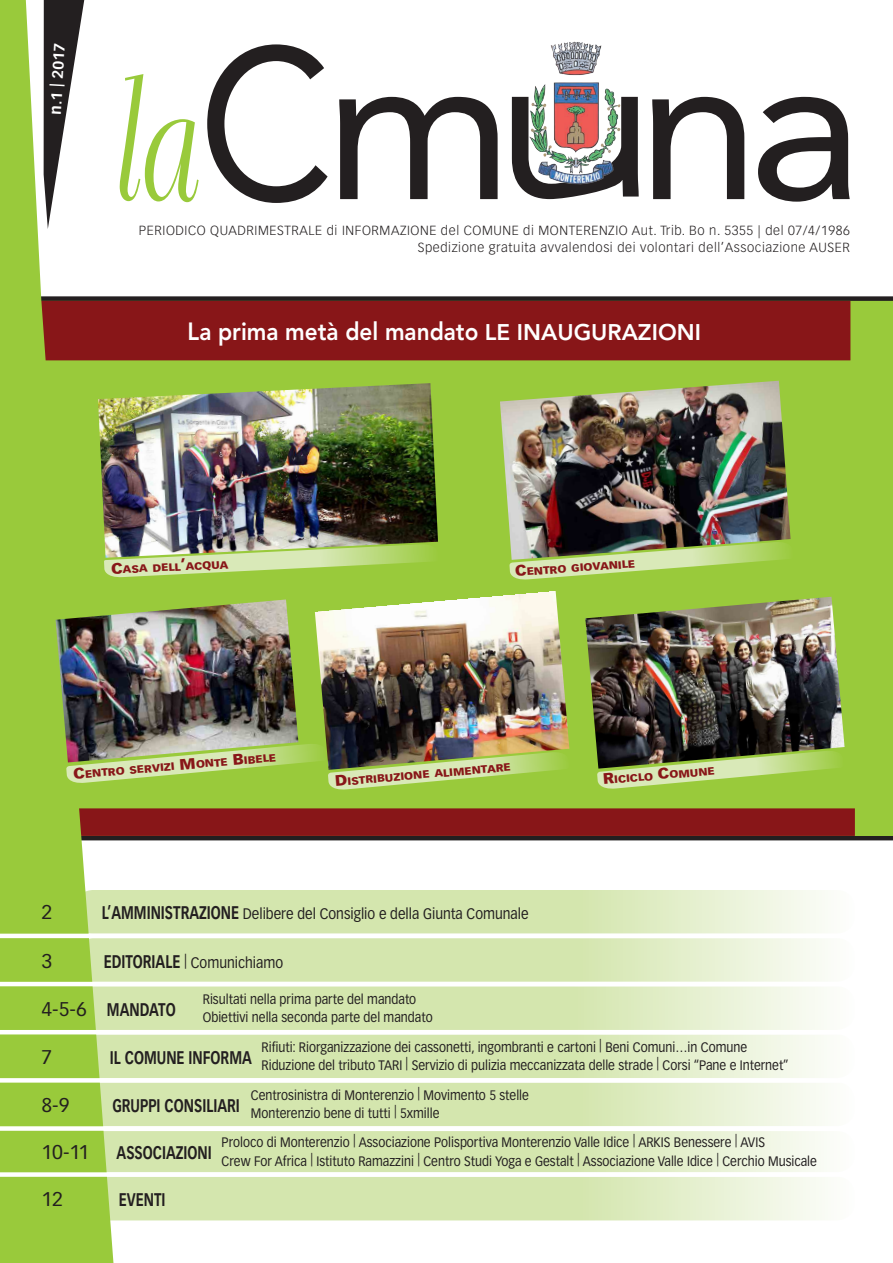
<style>
.page{position:relative;width:893px;height:1263px;background:#fff}
.page>*{position:absolute;margin:0;border:0;box-sizing:border-box;transform-origin:0 0}
.t1{font:213px "Avenir";color:#231f20;scale:.9 1}
.t2{font:213px "Avenir";color:#231f20;scale:1.05 1}
.t3{font:170.4px "Bellevue";color:#99ca3b;scale:.63 1}
.t4{font:800 24.75px "Avenir";color:#fff;scale:.91 1}
.t5{font:19.5px "Vectora LT Std";color:#231f20}
.t6{font:700 18px "Vectora LT Std";color:#231f20;scale:.75 1}
.t7{font:15px "Vectora LT Std";color:#231f20;scale:.9 1}
.t8{font:700 15px "Vectora LT Std";color:#fff}
.t9{font:13.5px "Vectora LT Std";color:#231f20;scale:.9 1}
.t10{font:300 13.05px "Vectora LT Std";letter-spacing:.045em;color:#231f20}
.titolo{font:900 10.5px "Vectora LT Std";color:#881618;scale:1.1 1}
.s1{font-size:22.5px}
.s2{font-size:15px}
.s3{font-weight:700;font-size:18px}
</style>
<div class="page">
<hr style="left:79px;top:836px;width:814px;height:4px;background:#231f20">
<div style="left:35px;top:301px;width:858px;height:535px;background:#99ca3b"></div>
<div style="left:26px;top:296px;width:867px;height:5px;background:#231f20"></div>
<svg style="left:75px;top:938px;width:780px;height:44px;background:#dbeabd"></svg>
<svg style="left:75px;top:890px;width:780px;height:44px;background:#dbeabd"></svg>
<svg style="left:75px;top:1082px;width:780px;height:44px;background:#dceabd"></svg>
<svg style="left:75px;top:1177px;width:780px;height:43px;background:#dbeabc"></svg>
<svg style="left:60px;top:1034px;width:795px;height:44px;background:#dceabd"></svg>
<svg style="left:60px;top:986px;width:795px;height:44px;background:#dceabd"></svg>
<svg style="left:60px;top:1131px;width:795px;height:41px;background:#dbeabc"></svg>
<svg style="left:512px;top:97px;width:127px;height:102px"></svg>
<img style="left:524px;top:41px;width:101px;height:149px">
<svg style="left:0;top:0;width:113px;height:1263px;fill:#99ca3b"></svg>
<svg style="left:31px;top:0;width:55px;height:229px"></svg>
<hr style="left:0;top:934px;width:850px;height:4px;background:#fff">
<hr style="left:0;top:982px;width:850px;height:4px;background:#fff">
<hr style="left:0;top:1030px;width:850px;height:4px;background:#fff">
<hr style="left:0;top:1078px;width:850px;height:4px;background:#fff">
<div style="left:0;top:1126px;width:850px;height:5px;background:#fff"></div>
<div style="left:0;top:1172px;width:850px;height:5px;background:#fff"></div>
<div style="left:41px;top:301px;width:809px;height:59px;background:#881618"></div>
<svg style="left:79px;top:808px;width:776px;height:28px;background:#881918"></svg>
<img style="left:98px;top:383px;width:340px;height:175px">
<svg style="left:104px;top:543px;width:334px;height:35px"></svg>
<img style="left:500px;top:381px;width:291px;height:160px">
<img style="left:509px;top:541px;width:277px;height:39px">
<img style="left:585px;top:597px;width:259px;height:155px">
<svg style="left:597px;top:749px;width:247px;height:40px"></svg>
<img style="left:315px;top:591px;width:254px;height:151px">
<img style="left:56px;top:599px;width:242px;height:163px">
<svg style="left:66px;top:742px;width:504px;height:49px"></svg>
<p class="t8" style="left:47px;top:114px;width:73px;rotate:-87deg">n. 1 | 2017</p>
<p class="t1" style="left:198px;top:1px;width:353px">Cm</p>
<p class="t10" style="left:418px;top:239px;width:434px">Spedizione gratuita avvalendosi dei volontari dell’Associazione AUSER</p>
<p class="t3" style="left:104px;top:47px;width:135px">la</p>
<p class="t10" style="left:139px;top:222px;width:712px">PERIODICO QUADRIMESTRALE di INFORMAZIONE del COMUNE di MONTERENZIO Aut. Trib. Bo n. 5355 | del 07/4/1986</p>
<p class="t2" style="left:637px;top:1px;width:218px">na</p>
<p class="t4" style="left:188px;top:317px;width:566px">La prima metà del mandato <span class="s1">LE INAUGURAZIONI</span></p>
<p class="titolo" style="left:111px;top:564px;width:108px;rotate:-3deg"><span class="s2">C</span>asa dell<span class="s2">’</span>ac qua</p>
<p class="titolo" style="left:515px;top:566px;width:111px;rotate:-4deg"><span class="s2">C</span>entro giovanile</p>
<p class="titolo" style="left:73px;top:768px;width:186px;rotate:-5deg"><span class="s2">C</span>entro servizi <span class="s2">M</span>onte <span class="s2">B</span>ibele</p>
<p class="titolo" style="left:434px;top:767px;width:71px;rotate:-5deg">alimentare</p>
<p class="titolo" style="left:335px;top:776px;width:88px;rotate:-5deg"><span class="s2">D</span>istribuzione</p>
<p class="titolo" style="left:602px;top:774px;width:103px;rotate:-5deg"><span class="s2">R</span>ic ic lo <span class="s2">C</span>omune</p>
<p class="t5" style="left:41px;top:901px;width:12px">2</p>
<p class="t7" style="left:102px;top:905px;width:476px"><span class="s3">L’AMMINISTRAZIONE</span> Delibere del Consiglio e della Giunta Comunale</p>
<p class="t7" style="left:104px;top:953px;width:201px"><span class="s3">EDITORIALE</span> | Comunichiamo</p>
<p class="t6" style="left:107px;top:998px;width:93px">MANDATO</p>
<p class="t6" style="left:110px;top:1046px;width:191px">IL COMUNE INFORMA</p>
<p class="t6" style="left:112px;top:1094px;width:171px">GRUPPI CONSILIARI</p>
<p class="t6" style="left:117px;top:1142px;width:128px">ASSOCIAZIONI</p>
<p class="t6" style="left:119px;top:1189px;width:64px">EVENTI</p>
<p class="t5" style="left:41px;top:949px;width:12px">3</p>
<p class="t9" style="left:203px;top:991px;width:239px">Risultati nella prima parte del mandato</p>
<p class="t5" style="left:41px;top:997px;width:47px">4-5-6</p>
<p class="t9" style="left:203px;top:1009px;width:257px">Obiettivi nella seconda parte del mandato</p>
<p class="t9" style="left:261px;top:1039px;width:541px">Rifiuti: Riorganizzazione dei cassonetti, ingombranti e cartoni | Beni Comuni…in Comune</p>
<p class="t5" style="left:41px;top:1045px;width:12px">7</p>
<p class="t9" style="left:261px;top:1057px;width:587px">Riduzione del tributo TARI | Servizio di pulizia meccanizzata delle strade | Corsi “Pane e Internet”</p>
<p class="t9" style="left:251px;top:1087px;width:310px">Centrosinistra di Monterenzio | Movimento 5 stelle</p>
<p class="t5" style="left:41px;top:1093px;width:30px">8-9</p>
<p class="t9" style="left:251px;top:1105px;width:211px">Monterenzio bene di tutti | 5xmille</p>
<p class="t9" style="left:222px;top:1134px;width:605px">Proloco di Monterenzio | Associazione Polisportiva Monterenzio Valle Idice | ARKIS Benessere | AVIS</p>
<p class="t5" style="left:41px;top:1141px;width:49px">10-11</p>
<p class="t9" style="left:222px;top:1153px;width:663px">Crew For Africa | Istituto Ramazzini | Centro Studi Yoga e Gestalt | Associazione Valle Idice | Cerchio Musicale</p>
<p class="t5" style="left:41px;top:1188px;width:23px">12</p>
</div>
